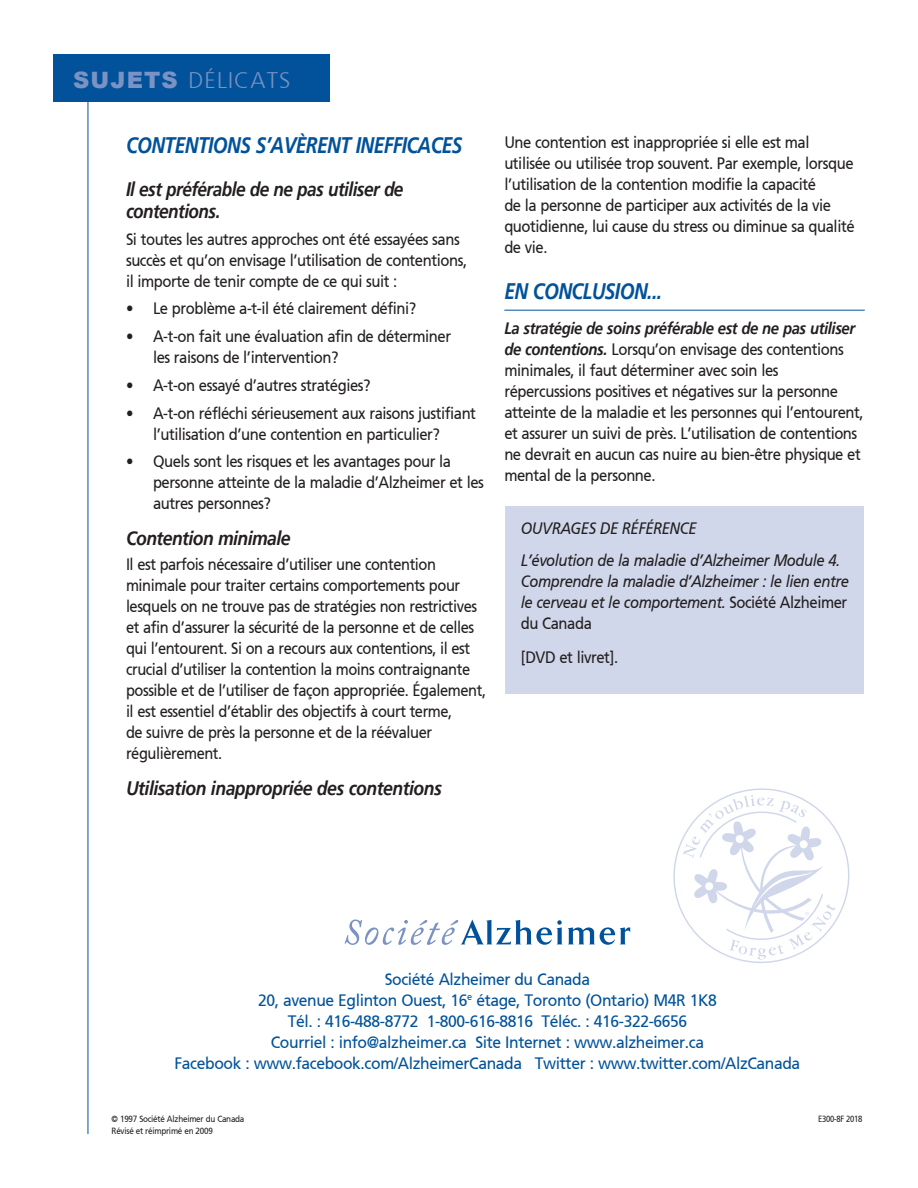
<style>
.page{position:relative;width:918px;height:1188px;background:#fff}
.page>*{position:absolute;margin:0;border:0;box-sizing:border-box;transform-origin:0 0}
.Body_Copy{font:italic 700 22.5px "Frutiger 66";letter-spacing:-.03em;color:#01529a;scale:.85 1}
.Headers{font:italic 700 22.5px "Frutiger 66";letter-spacing:-.03em;color:#01529a;scale:.85 1}
.t1{font:300 22.5px "Frutiger 45";letter-spacing:.05em;color:#7a92c4}
.Sub_Heads{font:italic 700 19.5px/22.5px "Frutiger 66";letter-spacing:-.03em;color:#231f20;scale:.88 1}
.Sub_Heads-2{font:italic 700 19.5px "Frutiger 66";letter-spacing:-.03em;color:#231f20;scale:.9 1}
.Body_Copy-2{font:italic 700 19.5px "Frutiger 66";letter-spacing:-.03em;color:#231f20;scale:.9 1}
.Body_Copy-3{font:16.5px/21px "Frutiger 55 Roman";letter-spacing:-.03em;color:#231f20;scale:.9 1}
.Body_Copy-4{font:16.5px/21px "Frutiger 55 Roman";letter-spacing:-.03em;color:#231f20;scale:.89 1}
.t2{font:16.5px/21px "Frutiger 55 Roman";letter-spacing:-.025em;color:#01529a;text-align:center;scale:.95 1}
.Body_Copy-5{font:italic 16.5px/21px "Frutiger 56";letter-spacing:-.03em;color:#231f20;scale:.9 1}
.Resources{font:italic 16.5px "Frutiger 56";letter-spacing:-.03em;color:#231f20;scale:.9 1}
.Body_Copy-6{font:9px "Frutiger 55 Roman";letter-spacing:-.03em;color:#231f20;scale:.9 1}
.Body_Copy-7{font:9px "Frutiger 55 Roman";letter-spacing:-.03em;color:#231f20;scale:.85 1}
.s1{font-family:"Arial";font-weight:900}
.s2{font-family:"Frutiger 66";font-weight:700;font-style:italic}
.s3{font-family:"Frutiger 55 Roman";font-style:normal}
</style>
<div class="page">
<svg style="left:673px;top:788px;width:176px;height:175px"></svg>
<svg style="left:345px;top:920px;width:285px;height:25px"></svg>
<hr style="left:504px;top:310px;width:361px;height:1px;background:#01529a">
<div style="left:506px;top:506px;width:358px;height:188px;background:#d0d7ea"></div>
<hr style="left:88px;top:100px;width:1px;height:1034px;background:#01529a">
<div style="left:53px;top:54px;width:277px;height:47px;background:#01529a"></div>
<p class="t1" style="left:73px;top:67px;width:219px"><span class="s1">SUJETS</span> DÉLICATS</p>
<p class="Body_Copy" style="left:126px;top:132px;width:398px">CONTENTIONS S’AVÈRENT INEFFICACES</p>
<p class="Sub_Heads" style="left:126px;top:178px;width:317px">Il est préférable de ne pas utiliser de contentions.</p>
<p class="Body_Copy-3" style="left:126px;top:228px;width:381px">Si toutes les autres approches ont été essayées sans succès et qu’on envisage l’utilisation de contentions, il importe de tenir compte de ce qui suit :</p>
<p class="Body_Copy-3" style="left:126px;top:298px;width:324px">• Le problème a-t-il été clairement défini?</p>
<p class="Body_Copy-3" style="left:153px;top:326px;width:333px;text-indent:-27px">• A-t-on fait une évaluation afin de déterminer les raisons de l’intervention?</p>
<p class="Body_Copy-3" style="left:126px;top:375px;width:273px">• A-t-on essayé d’autres stratégies?</p>
<p class="Body_Copy-3" style="left:126px;top:402px;width:390px;text-align:center">• A-t-on réfléchi sérieusement aux raisons justifiant l’utilisation d’une contention en particulier?</p>
<p class="Body_Copy-3" style="left:153px;top:451px;width:369px;text-indent:-27px">• Quels sont les risques et les avantages pour la personne atteinte de la maladie d’Alzheimer et les autres personnes?</p>
<p class="Body_Copy-2" style="left:126px;top:527px;width:184px">Contention minimale</p>
<p class="Body_Copy-4" style="left:126px;top:553px;width:406px">Il est parfois nécessaire d’utiliser une contention minimale pour traiter certains comportements pour lesquels on ne trouve pas de stratégies non restrictives et afin d’assurer la sécurité de la personne et de celles qui l’entourent. Si on a recours aux contentions, il est crucial d’utiliser la contention la moins contraignante possible et de l’utiliser de façon appropriée. Également, il est essentiel d’établir des objectifs à court terme,<br>de suivre de près la personne et de la réévaluer régulièrement.</p>
<p class="Sub_Heads-2" style="left:126px;top:776px;width:353px">Utilisation inappropriée des contentions</p>
<p class="Body_Copy-3" style="left:504px;top:132px;width:391px">Une contention est inappropriée si elle est mal utilisée ou utilisée trop souvent. Par exemple, lorsque l’utilisation de la contention modifie la capacité<br>de la personne de participer aux activités de la vie quotidienne, lui cause du stress ou diminue sa qualité de vie.</p>
<p class="Headers" style="left:504px;top:278px;width:187px">EN CONCLUSION...</p>
<p class="Body_Copy-3" style="left:504px;top:318px;width:401px"><span class="s2">La stratégie de soins préférable est de ne pas utiliser de contentions.</span> Lorsqu’on envisage des contentions minimales, il faut déterminer avec soin les répercussions positives et négatives sur la personne atteinte de la maladie et les personnes qui l’entourent, et assurer un suivi de près. L’utilisation de contentions ne devrait en aucun cas nuire au bien-être physique et mental de la personne.</p>
<p class="Resources" style="left:521px;top:518px;width:197px">OUVRAGES DE RÉFÉRENCE</p>
<p class="Body_Copy-5" style="left:521px;top:549px;width:366px">L’évolution de la maladie d’Alzheimer Module 4.<br>Comprendre la maladie d’Alzheimer : le lien entre le cerveau et le comportement. <span class="s3">Société Alzheimer du Canada</span></p>
<p class="Body_Copy-3" style="left:521px;top:647px;width:110px">[DVD et livret].</p>
<p class="t2" style="left:385px;top:969px;width:218px">Société Alzheimer du Canada</p>
<p class="t2" style="left:258px;top:990px;width:484px">20, avenue Eglinton Ouest, 16<sup>e</sup> étage, Toronto (Ontario) M4R 1K8</p>
<p class="t2" style="left:175px;top:1011px;width:660px">Tél. : 416-488-8772 1-800-616-8816 Téléc. : 416-322-6656<br>Courriel : info@alzheimer.ca Site Internet : www.alzheimer.ca<br>Facebook : www.facebook.com/AlzheimerCanada Twitter : www.twitter.com/AlzCanada</p>
<p class="Body_Copy-6" style="left:112px;top:1114px;width:149px">© 1997 Société Alzheimer du Canada</p>
<p class="Body_Copy-7" style="left:818px;top:1114px;width:54px">E300-8F 2018</p>
<p class="Body_Copy-6" style="left:112px;top:1126px;width:114px">Révisé et réimprimé en 2009</p>
</div>
